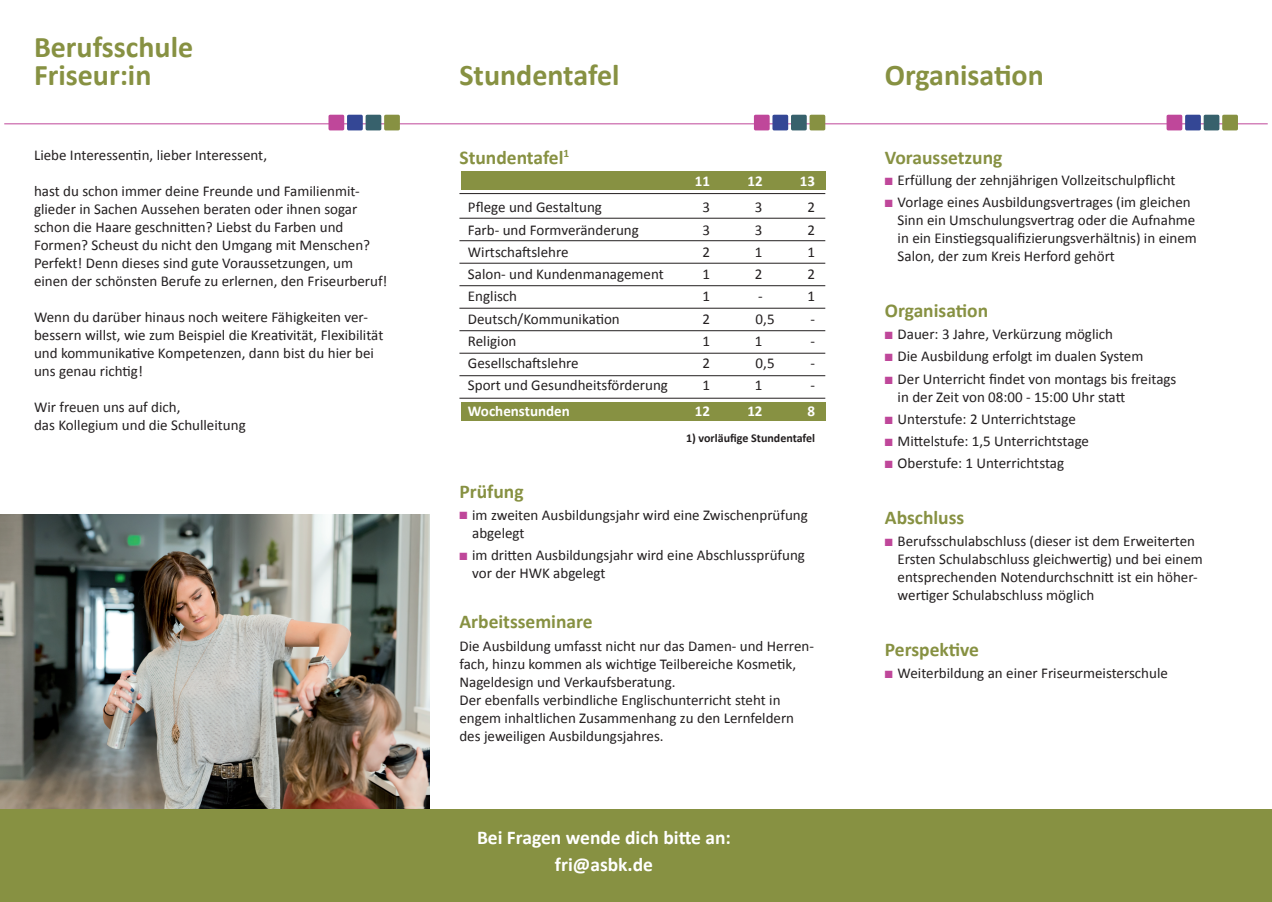
<style>
.page{position:relative;width:1272px;height:902px;background:#fff}
.page>*{position:absolute;margin:0;border:0;box-sizing:border-box;transform-origin:0 0}
.t1{font:700 30px/28.5px "Calibri";color:#879142}
.head{font:700 19.5px "Calibri";color:#879142}
.head-2{font:700 19.5px "Calibri";color:#fff}
.Grundschrift{font:15px/18px "Calibri";color:#231f20}
.aufzählung{font:15px/18px "Calibri";color:#231f20}
.Grundschrift-2{font:700 15px "Calibri";color:#fff}
.Grundschrift-3{font:700 12px "Calibri";color:#231f20}
.s1{color:#bf479a}
</style>
<div class="page">
<img style="left:0;top:514px;width:429px;height:295px">
<hr style="left:4px;top:123px;width:1263px;height:1px;background:#bf479a">
<div style="left:328px;top:115px;width:16px;height:15px;background:#bf479a;border-radius:2px"></div>
<div style="left:347px;top:115px;width:16px;height:15px;background:#344795;border-radius:2px"></div>
<div style="left:365px;top:115px;width:16px;height:15px;background:#37616c;border-radius:2px"></div>
<div style="left:384px;top:115px;width:16px;height:15px;background:#879142;border-radius:2px"></div>
<div style="left:754px;top:115px;width:15px;height:15px;background:#bf479a;border-radius:2px"></div>
<div style="left:772px;top:115px;width:16px;height:15px;background:#344795;border-radius:2px"></div>
<div style="left:791px;top:115px;width:15px;height:15px;background:#37616c;border-radius:2px"></div>
<div style="left:809px;top:115px;width:16px;height:15px;background:#879142;border-radius:2px"></div>
<div style="left:1166px;top:115px;width:16px;height:15px;background:#bf479a;border-radius:2px"></div>
<div style="left:1185px;top:115px;width:15px;height:15px;background:#344795;border-radius:2px"></div>
<div style="left:1203px;top:115px;width:16px;height:15px;background:#37616c;border-radius:2px"></div>
<div style="left:1222px;top:115px;width:15px;height:15px;background:#879142;border-radius:2px"></div>
<div style="left:0;top:809px;width:1271px;height:92px;background:#879142"></div>
<div style="left:460px;top:402px;width:365px;height:19px;background:#879142"></div>
<div style="left:460px;top:171px;width:365px;height:19px;background:#879142"></div>
<hr style="left:459px;top:193px;width:366px;height:1px;background:#231f20">
<hr style="left:459px;top:218px;width:366px;height:1px;background:#231f20">
<hr style="left:459px;top:240px;width:366px;height:1px;background:#231f20">
<hr style="left:459px;top:263px;width:366px;height:1px;background:#231f20">
<hr style="left:459px;top:285px;width:366px;height:1px;background:#231f20">
<hr style="left:459px;top:308px;width:366px;height:1px;background:#231f20">
<hr style="left:459px;top:330px;width:366px;height:1px;background:#231f20">
<hr style="left:459px;top:353px;width:366px;height:1px;background:#231f20">
<hr style="left:459px;top:375px;width:366px;height:1px;background:#231f20">
<hr style="left:459px;top:398px;width:366px;height:1px;background:#231f20">
<p class="t1" style="left:34px;top:32px;width:161px">Berufsschule<br>Friseur:in</p>
<p class="Grundschrift" style="left:34px;top:145px;width:234px">Liebe Interessentin, lieber Interessent,</p>
<p class="Grundschrift" style="left:34px;top:181px;width:355px">hast du schon immer deine Freunde und Familienmit&shy;glieder in Sachen Aussehen beraten oder ihnen sogar schon die Haare geschnitten? Liebst du Farben und Formen? Scheust du nicht den Umgang mit Menschen?<br>Perfekt! Denn dieses sind gute Voraussetzungen, um einen der schönsten Berufe zu erlernen, den Friseurberuf!</p>
<p class="Grundschrift" style="left:34px;top:307px;width:351px">Wenn du darüber hinaus noch weitere Fähigkeiten ver&shy;bessern willst, wie zum Beispiel die Kreativität, Flexibilität und kommunikative Kompetenzen, dann bist du hier bei uns genau richtig!</p>
<p class="Grundschrift" style="left:34px;top:397px;width:148px">Wir freuen uns auf dich,</p>
<p class="Grundschrift" style="left:34px;top:415px;width:213px">das Kollegium und die Schulleitung</p>
<p class="t1" style="left:459px;top:61px;width:161px">Stundentafel</p>
<p class="t1" style="left:884px;top:61px;width:160px">Organisation</p>
<p class="head" style="left:459px;top:145px;width:111px">Stundentafel<sup>1</sup></p>
<p class="Grundschrift-2" style="left:695px;top:171px;width:17px">11</p>
<p class="Grundschrift-2" style="left:747px;top:171px;width:17px">12</p>
<p class="Grundschrift-2" style="left:800px;top:171px;width:17px">13</p>
<p class="Grundschrift" style="left:468px;top:198px;width:135px">Pflege und Gestaltung</p>
<p class="Grundschrift" style="left:702px;top:198px;width:9px">3</p>
<p class="Grundschrift" style="left:755px;top:198px;width:9px">3</p>
<p class="Grundschrift" style="left:807px;top:198px;width:9px">2</p>
<p class="Grundschrift" style="left:468px;top:220px;width:172px">Farb- und Formveränderung</p>
<p class="Grundschrift" style="left:702px;top:220px;width:9px">3</p>
<p class="Grundschrift" style="left:755px;top:220px;width:9px">3</p>
<p class="Grundschrift" style="left:807px;top:220px;width:9px">2</p>
<p class="Grundschrift" style="left:468px;top:242px;width:102px">Wirtschaftslehre</p>
<p class="Grundschrift" style="left:702px;top:242px;width:9px">2</p>
<p class="Grundschrift" style="left:755px;top:242px;width:9px">1</p>
<p class="Grundschrift" style="left:807px;top:242px;width:9px">1</p>
<p class="Grundschrift" style="left:468px;top:264px;width:197px">Salon- und Kundenmanagement</p>
<p class="Grundschrift" style="left:702px;top:264px;width:9px">1</p>
<p class="Grundschrift" style="left:755px;top:264px;width:9px">2</p>
<p class="Grundschrift" style="left:807px;top:264px;width:9px">2</p>
<p class="Grundschrift" style="left:468px;top:287px;width:51px">Englisch</p>
<p class="Grundschrift" style="left:702px;top:287px;width:9px">1</p>
<p class="Grundschrift" style="left:758px;top:287px;width:6px">-</p>
<p class="Grundschrift" style="left:807px;top:287px;width:9px">1</p>
<p class="Grundschrift" style="left:468px;top:309px;width:153px">Deutsch/Kommunikation</p>
<p class="Grundschrift" style="left:702px;top:309px;width:9px">2</p>
<p class="Grundschrift" style="left:755px;top:309px;width:20px">0,5</p>
<p class="Grundschrift" style="left:810px;top:309px;width:6px">-</p>
<p class="Grundschrift" style="left:468px;top:331px;width:50px">Religion</p>
<p class="Grundschrift" style="left:702px;top:331px;width:9px">1</p>
<p class="Grundschrift" style="left:755px;top:331px;width:9px">1</p>
<p class="Grundschrift" style="left:810px;top:331px;width:6px">-</p>
<p class="Grundschrift" style="left:468px;top:353px;width:112px">Gesellschaftslehre</p>
<p class="Grundschrift" style="left:702px;top:353px;width:9px">2</p>
<p class="Grundschrift" style="left:755px;top:353px;width:20px">0,5</p>
<p class="Grundschrift" style="left:810px;top:353px;width:6px">-</p>
<p class="Grundschrift" style="left:468px;top:376px;width:201px">Sport und Gesundheitsförderung</p>
<p class="Grundschrift" style="left:702px;top:376px;width:9px">1</p>
<p class="Grundschrift" style="left:755px;top:376px;width:9px">1</p>
<p class="Grundschrift" style="left:810px;top:376px;width:6px">-</p>
<p class="Grundschrift-2" style="left:468px;top:401px;width:103px">Wochenstunden</p>
<p class="Grundschrift-2" style="left:695px;top:401px;width:17px">12</p>
<p class="Grundschrift-2" style="left:747px;top:401px;width:17px">12</p>
<p class="Grundschrift-2" style="left:807px;top:401px;width:9px">8</p>
<p class="Grundschrift-3" style="left:686px;top:430px;width:131px">1) vorläufige Stundentafel</p>
<p class="head" style="left:459px;top:479px;width:66px">Prüfung</p>
<p class="aufzählung" style="left:472px;top:505px;width:337px;text-indent:-13px"><span class="s1">■</span> im zweiten Ausbildungsjahr wird eine Zwischenprüfung abgelegt</p>
<p class="aufzählung" style="left:472px;top:545px;width:334px;text-indent:-13px"><span class="s1">■</span> im dritten Ausbildungsjahr wird eine Abschlussprüfung vor der HWK abgelegt</p>
<p class="head" style="left:459px;top:609px;width:135px">Arbeitsseminare</p>
<p class="Grundschrift" style="left:459px;top:635px;width:356px">Die Ausbildung umfasst nicht nur das Damen- und Herren&shy;fach, hinzu kommen als wichtige Teilbereiche Kosmetik,<br>Nageldesign und Verkaufsberatung.</p>
<p class="Grundschrift" style="left:459px;top:689px;width:336px">Der ebenfalls verbindliche Englischunterricht steht in engem inhaltlichen Zusammenhang zu den Lernfeldern des jeweiligen Ausbildungsjahres.</p>
<p class="head-2" style="left:477px;top:825px;width:255px">Bei Fragen wende dich bitte an:</p>
<p class="head-2" style="left:555px;top:852px;width:100px">fri@asbk.de</p>
<p class="head" style="left:884px;top:145px;width:119px">Voraussetzung</p>
<p class="aufzählung" style="left:884px;top:170px;width:292px"><span class="s1">■</span> Erfüllung der zehnjährigen Vollzeitschulpflicht</p>
<p class="aufzählung" style="left:897px;top:193px;width:301px;text-indent:-13px"><span class="s1">■</span> Vorlage eines Ausbildungsvertrages (im gleichen Sinn ein Umschulungsvertrag oder die Aufnahme in ein Einstiegsqualifizierungsverhältnis) in einem Salon, der zum Kreis Herford gehört</p>
<p class="head" style="left:884px;top:298px;width:105px">Organisation</p>
<p class="aufzählung" style="left:884px;top:324px;width:230px"><span class="s1">■</span> Dauer: 3 Jahre, Verkürzung möglich</p>
<p class="aufzählung" style="left:884px;top:346px;width:260px"><span class="s1">■</span> Die Ausbildung erfolgt im dualen System</p>
<p class="aufzählung" style="left:897px;top:369px;width:280px;text-indent:-13px"><span class="s1">■</span> Der Unterricht findet von montags bis freitags in der Zeit von 08:00 - 15:00 Uhr statt</p>
<p class="aufzählung" style="left:884px;top:409px;width:192px"><span class="s1">■</span> Unterstufe: 2 Unterrichtstage</p>
<p class="aufzählung" style="left:884px;top:431px;width:206px"><span class="s1">■</span> Mittelstufe: 1,5 Unterrichtstage</p>
<p class="aufzählung" style="left:884px;top:453px;width:181px"><span class="s1">■</span> Oberstufe: 1 Unterrichtstag</p>
<p class="head" style="left:884px;top:505px;width:81px">Abschluss</p>
<p class="aufzählung" style="left:897px;top:531px;width:307px;text-indent:-13px"><span class="s1">■</span> Berufsschulabschluss (dieser ist dem Erweiterten Ersten Schulabschluss gleichwertig) und bei einem entsprechenden Notendurchschnitt ist ein höher&shy;wertiger Schulabschluss möglich</p>
<p class="head" style="left:884px;top:637px;width:96px">Perspektive</p>
<p class="aufzählung" style="left:884px;top:662px;width:284px"><span class="s1">■</span> Weiterbildung an einer Friseurmeisterschule</p>
</div>
